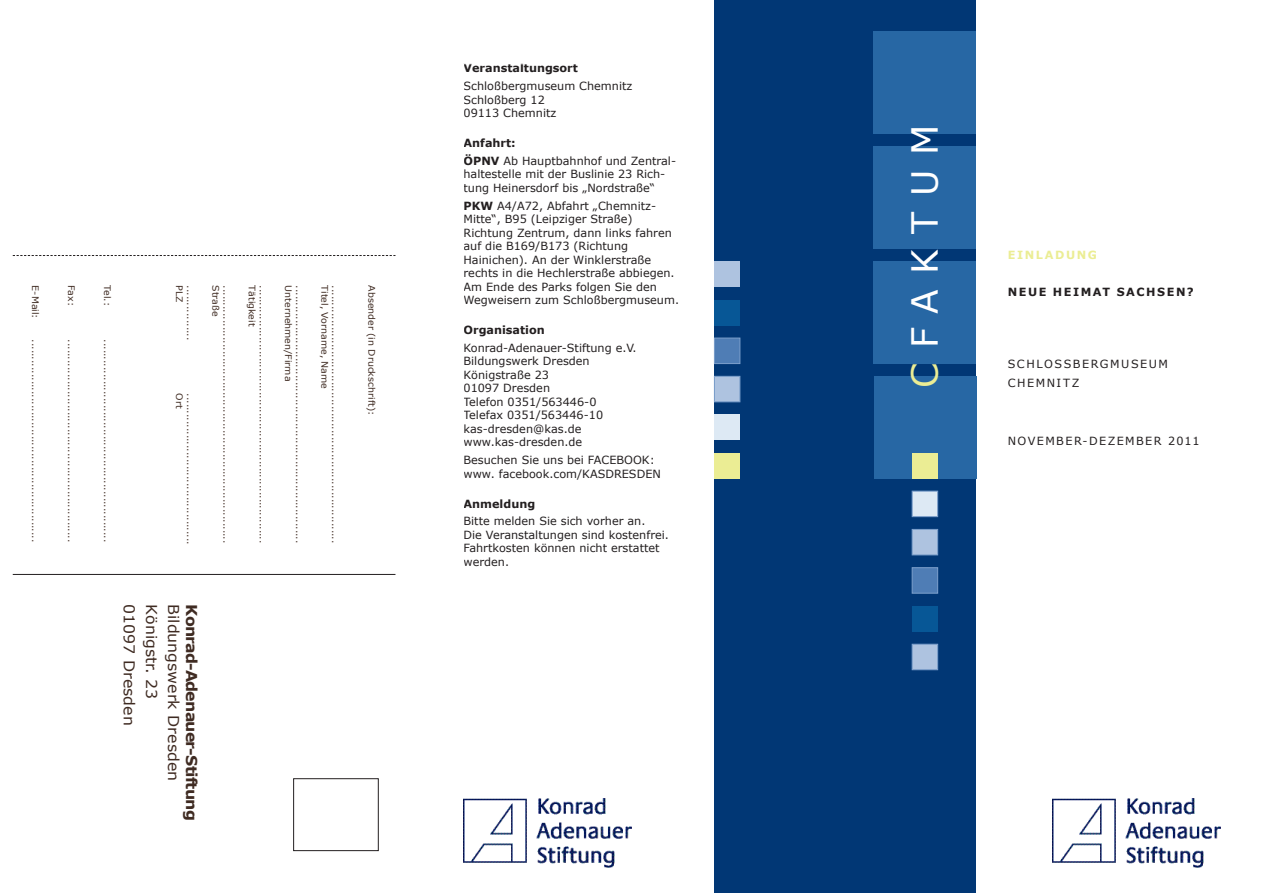
<style>
.page{position:relative;width:1263px;height:893px;background:#fff}
.page>*{position:absolute;margin:0;border:0;box-sizing:border-box;transform-origin:0 0}
.t1{font:36px "Verdana";letter-spacing:.42em;color:#fff}
.t2{font:15px/22.2px "Verdana";color:#3f2b22;scale:1.05 1}
.t3{font:700 15px "Verdana";letter-spacing:-.05em;color:#3f2b22;scale:1.05 1}
.t4{font:11.25px/13.5px "Verdana";color:#231f20}
.t5{font:700 11.25px "Verdana";color:#231f20}
.t6{font:11.25px/19.2px "Verdana";letter-spacing:.135em;color:#231f20}
.t7{font:11.25px "Verdana";letter-spacing:.125em;color:#231f20}
.t8{font:700 11.25px "Verdana";letter-spacing:.135em;color:#231f20}
.t9{font:700 11.25px "Verdana";letter-spacing:.135em;color:#ebed94}
.t10{font:9px "Verdana";color:#3f2b22;scale:1.05 1}
.s1{font-weight:700}
.s2{color:#ebed94}
</style>
<div class="page">
<img style="left:463px;top:799px;width:168px;height:68px">
<div style="left:714px;top:0;width:262px;height:893px;background:#013775"></div>
<div style="left:874px;top:32px;width:102px;height:102px;background:#2767a4"></div>
<div style="left:874px;top:147px;width:102px;height:102px;background:#2767a4"></div>
<div style="left:874px;top:261px;width:102px;height:103px;background:#2767a4"></div>
<div style="left:874px;top:376px;width:102px;height:102px;background:#2767a4"></div>
<div style="left:714px;top:453px;width:26px;height:25px;background:#ebed94"></div>
<div style="left:912px;top:644px;width:26px;height:26px;background:#aec3e0;border:1px solid #7da0cc"></div>
<div style="left:912px;top:568px;width:26px;height:25px;background:#4f7db5;border:1px solid #7da0cc"></div>
<div style="left:912px;top:529px;width:26px;height:26px;background:#aec3e0;border:1px solid #7da0cc"></div>
<div style="left:912px;top:491px;width:26px;height:26px;background:#dde9f4;border:1px solid #7da0cc"></div>
<div style="left:912px;top:606px;width:26px;height:25px;background:#075796"></div>
<div style="left:714px;top:300px;width:26px;height:25px;background:#075796"></div>
<div style="left:714px;top:338px;width:26px;height:26px;background:#4f7db5;border:1px solid #7da0cc"></div>
<div style="left:714px;top:376px;width:26px;height:26px;background:#aec3e0;border:1px solid #7da0cc"></div>
<div style="left:714px;top:415px;width:26px;height:25px;background:#dde9f4"></div>
<div style="left:714px;top:261px;width:26px;height:26px;background:#aec3e0"></div>
<div style="left:912px;top:453px;width:26px;height:25px;background:#ebed94"></div>
<img style="left:1052px;top:799px;width:168px;height:68px">
<hr style="left:13px;top:574px;width:382px;height:1px;background:#231f20">
<div style="left:293px;top:778px;width:85px;height:73px;border:1px solid #231f20"></div>
<svg style="left:13px;top:255px;width:382px;height:1px"></svg>
<p class="t10" style="left:41px;top:285px;width:33px;rotate:90deg">E-Mail:</p>
<p class="t10" style="left:41px;top:339px;width:195px;rotate:90deg">...........................................................</p>
<p class="t10" style="left:77px;top:285px;width:21px;rotate:90deg">Fax:</p>
<p class="t10" style="left:77px;top:339px;width:195px;rotate:90deg">...........................................................</p>
<p class="t10" style="left:113px;top:285px;width:21px;rotate:90deg">Tel.:</p>
<p class="t10" style="left:113px;top:339px;width:195px;rotate:90deg">...........................................................</p>
<p class="t10" style="left:196px;top:285px;width:54px;rotate:90deg">................</p>
<p class="t10" style="left:222px;top:285px;width:31px;rotate:90deg">Straße</p>
<p class="t10" style="left:232px;top:285px;width:247px;rotate:90deg">...........................................................................</p>
<p class="t10" style="left:185px;top:285px;width:52px;rotate:90deg">PLZO</p>
<p class="t10" style="left:196px;top:393px;width:146px;rotate:90deg">............................................</p>
<p class="t10" style="left:185px;top:401px;width:9px;rotate:90deg">rt</p>
<p class="t10" style="left:258px;top:285px;width:41px;rotate:90deg">Tätigkeit</p>
<p class="t10" style="left:269px;top:285px;width:247px;rotate:90deg">...........................................................................</p>
<p class="t10" style="left:294px;top:285px;width:93px;rotate:90deg">U nternehmen/Firma</p>
<p class="t10" style="left:305px;top:285px;width:247px;rotate:90deg">...........................................................................</p>
<p class="t10" style="left:330px;top:285px;width:100px;rotate:90deg">Titel, Vorname, Name</p>
<p class="t10" style="left:341px;top:285px;width:247px;rotate:90deg">...........................................................................</p>
<h2 class="t2" style="left:185px;top:604px;width:170px;rotate:90deg">Bildungswerk Dresden<br>Königstr. 23<br>01097 Dresden</h2>
<h2 class="t3" style="left:201px;top:604px;width:208px;rotate:90deg">Konrad-Adenauer-Stiftung</h2>
<p class="t10" style="left:377px;top:285px;width:125px;rotate:90deg">Absender (in Druckschrift):</p>
<p class="t5" style="left:463px;top:61px;width:116px">Veranstaltungsort</p>
<p class="t4" style="left:463px;top:79px;width:170px">Schloßbergmuseum Chemnitz<br>Schloßberg 12<br>09113 Chemnitz</p>
<p class="t4" style="left:463px;top:134px;width:214px;line-height:17.7px"><span class="s1">Anfahrt:<br>ÖPNV</span> Ab Hauptbahnhof und Zentral-</p>
<p class="t4" style="left:463px;top:167px;width:203px">haltestelle mit der Buslinie 23 Rich&shy;tung Heinersdorf bis „Nordstraße“</p>
<p class="t4" style="left:463px;top:198px;width:217px"><span class="s1">PKW</span> A4/A72, Abfahrt „Chemnitz-<br>M itte“, B95 (Leipziger Straße)<br>Richtung Zentrum, dann links fahren auf die B169/B173 (Richtung Hainichen). An der Winklerstraße rechts in die Hechlerstraße abbiegen.<br>Am Ende des Parks folgen Sie den Wegweisern zum Schloßbergmuseum.</p>
<p class="t5" style="left:463px;top:323px;width:83px">Organisation</p>
<p class="t4" style="left:463px;top:341px;width:175px">Konrad-Adenauer-Stiftung e.V.<br>Bildungswerk Dresden<br>Königstraße 23<br>01097 Dresden<br>Telefon 0351/563446-0<br>Telefax 0351/563446-10 kas-dresden@kas.de www.kas-dresden.de</p>
<p class="t4" style="left:463px;top:453px;width:155px">Besuchen Sie uns bei FACEBOOK</p>
<p class="t4" style="left:463px;top:453px;width:193px;text-align:right">:<br>www. facebook.com/KASDRESDEN</p>
<p class="t5" style="left:463px;top:496px;width:73px">Anmeldung</p>
<p class="t4" style="left:463px;top:514px;width:207px">Bitte melden Sie sich vorher an.<br>Die Veranstaltungen sind kostenfrei.<br>Fahrtkosten können nicht erstattet werden.</p>
<h1 class="t1" style="left:902px;top:388px;width:265px;rotate:-90deg"><span class="s2">C</span>Faktum</h1>
<p class="t9" style="left:1008px;top:248px;width:91px">Einladung</p>
<p class="t8" style="left:1008px;top:285px;width:149px">Neue Heimat Sachse</p>
<p class="t5" style="left:1176px;top:285px;width:19px">n?</p>
<p class="t6" style="left:1008px;top:354px;width:162px">Schlossbergmuseum chemnitz</p>
<p class="t7" style="left:1008px;top:434px;width:193px">November-Dezember 2011</p>
</div>
